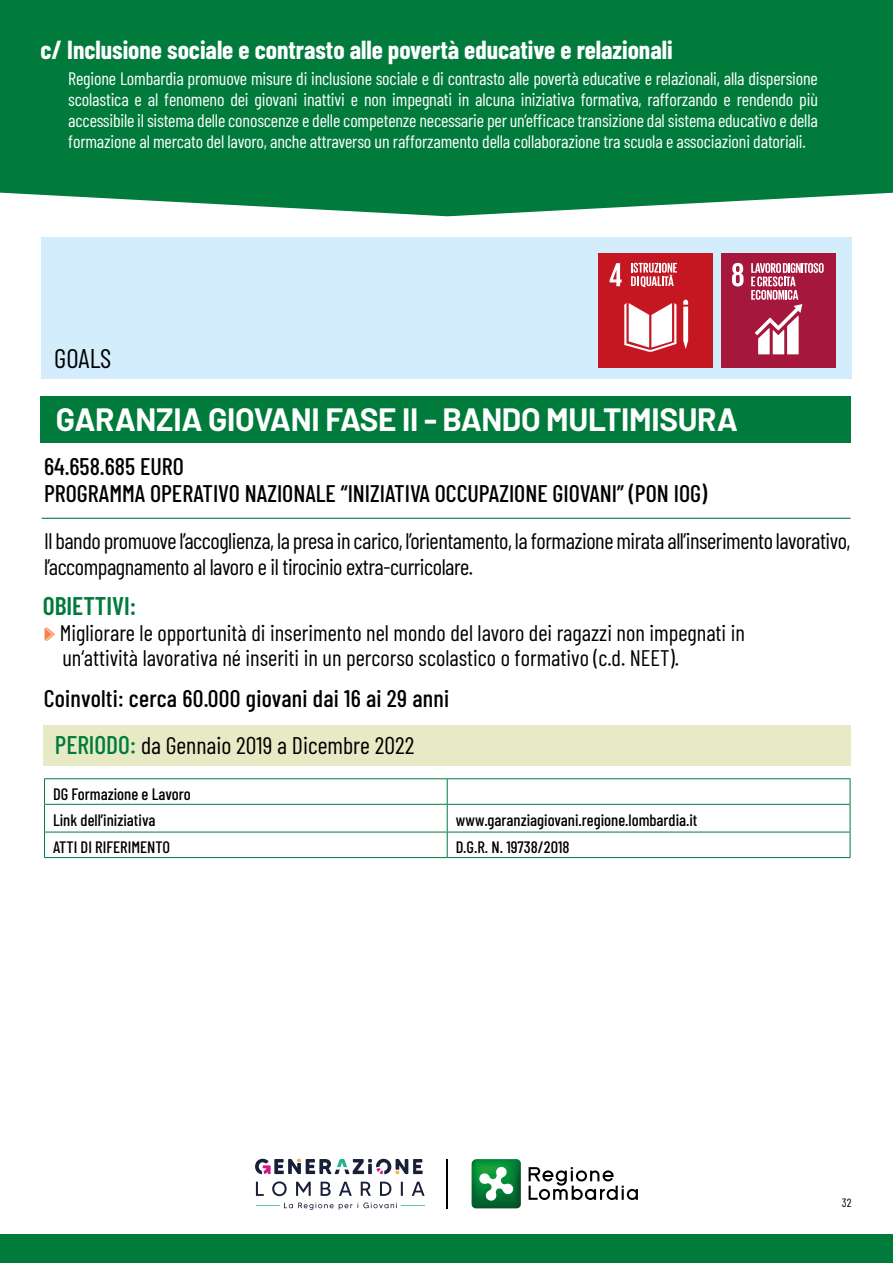
<style>
.page{position:relative;width:893px;height:1263px;background:#fff}
.page>*{position:absolute;margin:0;border:0;box-sizing:border-box;transform-origin:0 0}
.t1{font:700 31.5px "Barlow";letter-spacing:-.01em;color:#fff}
.t2{font:27px "Barlow Condensed";color:#000}
.t3{font:700 25.5px "Barlow Condensed";color:#fff}
.t4{font:600 25.5px "Barlow Condensed";color:#007b3c}
.t5{font:500 24px/27px "Barlow Condensed";color:#000}
.t6{font:24px "Barlow Condensed";color:#000}
.t7{font:22.5px/25.5px "Barlow Condensed";letter-spacing:-.02em;color:#000}
.t8{font:22.5px/25.5px "Barlow Condensed";color:#000}
.t9{font:18px/21px "Barlow Condensed";letter-spacing:-.01em;color:#fff;text-align:justify}
.t10{font:500 16.5px/26.7px "Barlow Condensed";color:#000}
.t11{font:12px "Barlow Condensed";color:#000}
.s1{font-family:"KG Arrows";color:#f88146}
.s2{font-weight:500;font-size:25.5px;color:#007b3c}
</style>
<div class="page">
<div style="left:43px;top:725px;width:808px;height:40px;background:#e7eac4"></div>
<div style="left:40px;top:396px;width:810px;height:47px;background:#007b3c"></div>
<svg style="left:45px;top:779px;width:805px;height:78px"></svg>
<hr style="left:44px;top:778px;width:403px;height:1px;background:#007b3c">
<hr style="left:447px;top:778px;width:403px;height:1px;background:#007b3c">
<hr style="left:44px;top:804px;width:403px;height:1px;background:#007b3c">
<hr style="left:447px;top:804px;width:403px;height:1px;background:#007b3c">
<hr style="left:44px;top:832px;width:403px;height:1px;background:#007b3c">
<svg style="left:44px;top:779px;width:1px;height:78px"></svg>
<hr style="left:447px;top:832px;width:403px;height:1px;background:#007b3c">
<svg style="left:447px;top:779px;width:1px;height:78px"></svg>
<svg style="left:850px;top:779px;width:1px;height:78px"></svg>
<hr style="left:44px;top:857px;width:403px;height:1px;background:#007b3c">
<hr style="left:447px;top:857px;width:403px;height:1px;background:#007b3c">
<svg style="left:472px;top:1159px;width:49px;height:49px"></svg>
<svg style="left:529px;top:1167px;width:109px;height:33px"></svg>
<hr style="left:446px;top:1159px;width:1px;height:49px;background:#000">
<svg style="left:255px;top:1158px;width:168px;height:16px"></svg>
<svg style="left:256px;top:1182px;width:8px;height:14px"></svg>
<svg style="left:272px;top:1181px;width:15px;height:15px"></svg>
<svg style="left:296px;top:1182px;width:15px;height:14px"></svg>
<svg style="left:321px;top:1182px;width:10px;height:14px"></svg>
<svg style="left:339px;top:1182px;width:13px;height:14px"></svg>
<svg style="left:361px;top:1182px;width:10px;height:14px"></svg>
<svg style="left:380px;top:1182px;width:11px;height:14px"></svg>
<svg style="left:401px;top:1182px;width:2px;height:14px"></svg>
<svg style="left:412px;top:1182px;width:13px;height:14px"></svg>
<svg style="left:256px;top:1202px;width:169px;height:8px"></svg>
<div style="left:0;top:1234px;width:893px;height:29px;background:#007b3c"></div>
<hr style="left:42px;top:518px;width:808px;height:1px;background:#007b3c">
<div style="left:41px;top:237px;width:810px;height:142px;background:#d4edfc"></div>
<div style="left:721px;top:254px;width:115px;height:114px;background:#a6183b"></div>
<svg style="left:732px;top:263px;width:11px;height:23px"></svg>
<svg style="left:751px;top:263px;width:73px;height:91px"></svg>
<div style="left:598px;top:254px;width:115px;height:114px;background:#c41722"></div>
<svg style="left:610px;top:263px;width:12px;height:23px"></svg>
<svg style="left:683px;top:300px;width:5px;height:49px"></svg>
<svg style="left:624px;top:303px;width:52px;height:49px"></svg>
<svg style="left:631px;top:263px;width:46px;height:24px"></svg>
<div style="left:0;top:0;width:893px;height:216px;background:#007b3c"></div>
<h3 class="t3" style="left:40px;top:32px;width:634px">c/ Inclusione sociale e contrasto alle povertà educative e relazionali</h3>
<p class="t9" style="left:68px;top:66px;width:751px">Regione Lombardia promuove misure di inclusione sociale e di contrasto alle povertà educative e relazionali, alla dispersione scolastica e al fenomeno dei giovani inattivi e non impegnati in alcuna iniziativa formativa, rafforzando e rendendo più accessibile il sistema delle conoscenze e delle competenze necessarie per un’efficace transizione dal sistema educativo e della formazione al mercato del lavoro, anche attraverso un rafforzamento della collaborazione tra scuola e associazioni datoriali.</p>
<h2 class="t2" style="left:54px;top:339px;width:59px">GOALS</h2>
<h1 class="t1" style="left:56px;top:397px;width:683px">GARANZIA GIOVANI FASE II - BANDO MULTIMISURA</h1>
<h3 class="t5" style="left:44px;top:451px;width:665px">64.658.685 EURO<br>PROGRAMMA OPERATIVO NAZIONALE “INIZIATIVA OCCUPAZIONE GIOVANI” (PON IOG)</h3>
<p class="t7" style="left:44px;top:527px;width:808px">Il bando promuove l’accoglienza, la presa in carico, l’orientamento, la formazione mirata all’inserimento lavorativo, l’accompagnamento al lavoro e il tirocinio extra-curricolare.</p>
<h3 class="t4" style="left:43px;top:588px;width:95px">OBIETTIVI:</h3>
<p class="t8" style="left:62px;top:618px;width:684px;text-indent:-20px"><span class="s1">W</span> Migliorare le opportunità di inserimento nel mondo del lavoro dei ragazzi non impegnati in un‘attività lavorativa né inseriti in un percorso scolastico o formativo (c.d. NEET).</p>
<h3 class="t5" style="left:44px;top:683px;width:407px">Coinvolti: cerca 60.000 giovani dai 16 ai 29 anni</h3>
<h3 class="t6" style="left:55px;top:728px;width:361px"><span class="s2">PERIODO:</span> da Gennaio 2019 a Dicembre 2022</h3>
<p class="t10" style="left:53px;top:779px;width:139px">DG Formazione e Lavoro<br>Link dell’iniziativa</p>
<p class="t10" style="left:456px;top:806px;width:243px">www.garanziagiovani.regione.lombardia.it</p>
<p class="t10" style="left:53px;top:833px;width:118px">ATTI DI RIFERIMENTO</p>
<p class="t10" style="left:456px;top:833px;width:115px">D.G.R. N. 19738/2018</p>
<p class="t11" style="left:842px;top:1194px;width:11px">32</p>
</div>
